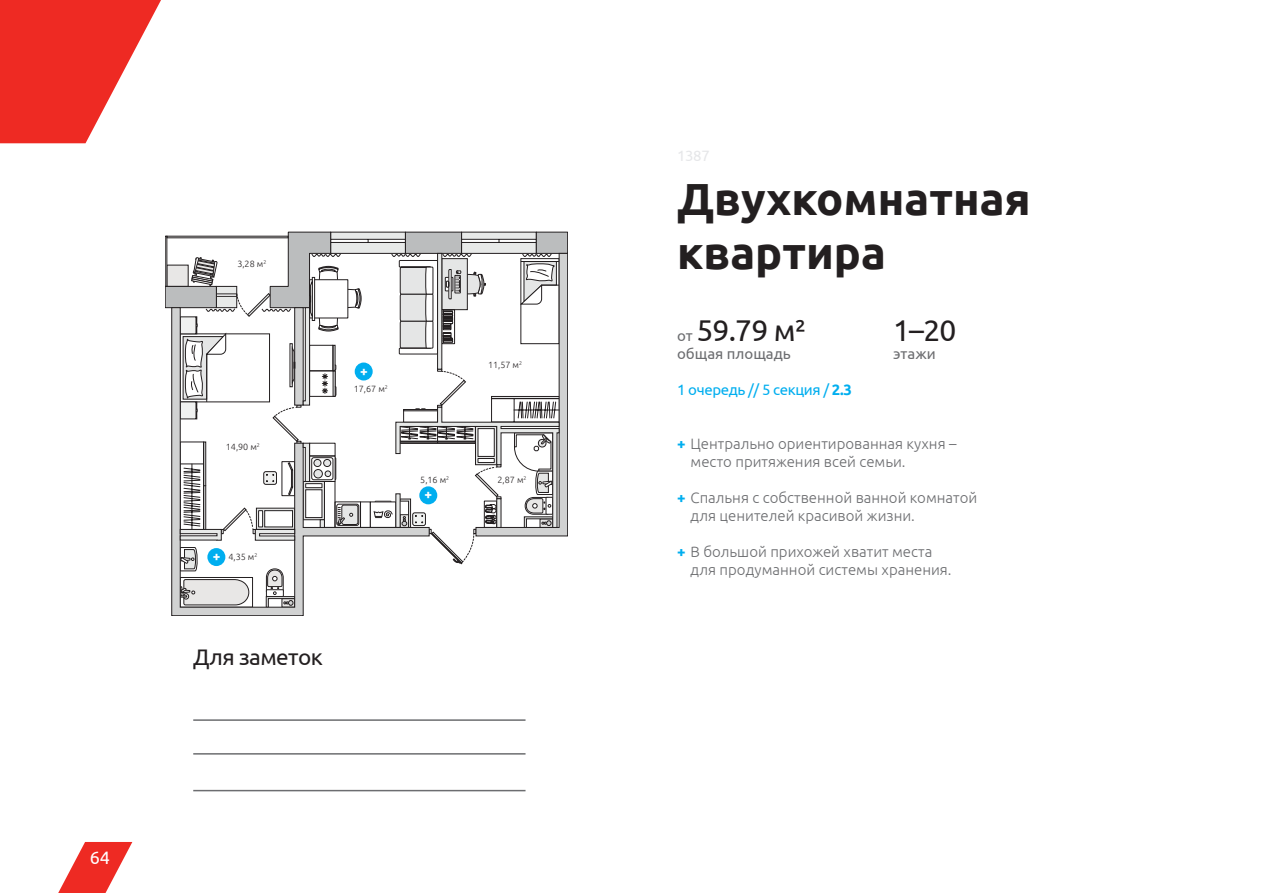
<style>
.page{position:relative;width:1263px;height:893px;background:#fff}
.page>*{position:absolute;margin:0;border:0;box-sizing:border-box;transform-origin:0 0}
.t1{font:700 45px/54px "Ubuntu";color:#231f20}
.t2{font:30px "Ubuntu";letter-spacing:-.025em;color:#231f20}
.t3{font:22.5px "Ubuntu";letter-spacing:-.025em;color:#231f20}
.t4{font:18px "Ubuntu";color:#fff}
.t5{font:300 15px/18px "Ubuntu";color:#6c6d70}
.t6{font:15px "Ubuntu";letter-spacing:-.025em;color:#00aeef}
.t7{font:15px "Ubuntu";color:#6c6d70}
.t8{font:15px "Ubuntu";color:#e6e7e9}
.t9{font:700 13.5px "Ubuntu";color:#fff}
.t10{font:300 9px "Ubuntu";color:#231f20}
.s1{font-size:15px;color:#6c6d70}
.s2{font-weight:700}
.s3{font-weight:700;color:#00aeef}
</style>
<div class="page">
<hr style="left:193px;top:753px;width:332px;height:2px;background:#6c6d70">
<hr style="left:193px;top:719px;width:332px;height:2px;background:#6c6d70">
<hr style="left:193px;top:790px;width:332px;height:1px;background:#6c6d70">
<div style="left:167px;top:265px;width:21px;height:21px;background:#e8e7e6"></div>
<div style="left:165px;top:286px;width:52px;height:22px;background:#bbbdbe;border:1px solid #231f20"></div>
<div style="left:165px;top:236px;width:2px;height:51px;background:#e7e9e8;border:1px solid #231f20"></div>
<hr style="left:167px;top:236px;width:121px;height:2px;background:#e7e9e8">
<svg style="left:171px;top:307px;width:133px;height:309px;background:#b9baba"></svg>
<svg style="left:180px;top:232px;width:388px;height:376px"></svg>
<div style="left:419px;top:486px;width:18px;height:18px;background:#00aeef;border-radius:50%"></div>
<div style="left:207px;top:548px;width:18px;height:18px;background:#00aeef;border-radius:50%"></div>
<div style="left:355px;top:363px;width:18px;height:17px;background:#00aeef;border-radius:50%"></div>
<svg style="left:0;top:0;width:161px;height:143px"></svg>
<svg style="left:58px;top:842px;width:74px;height:51px"></svg>
<p class="t4" style="left:90px;top:847px;width:22px">64</p>
<p class="t10" style="left:237px;top:258px;width:30px">3,28 м<sup>2</sup></p>
<p class="t10" style="left:226px;top:441px;width:36px">14,90 м<sup>2</sup></p>
<p class="t9" style="left:213px;top:548px;width:9px">+</p>
<p class="t10" style="left:228px;top:551px;width:30px">4,35 м<sup>2</sup></p>
<p class="t9" style="left:360px;top:363px;width:9px">+</p>
<p class="t10" style="left:354px;top:383px;width:36px">17,67 м<sup>2</sup></p>
<p class="t10" style="left:420px;top:474px;width:30px">5,16 м<sup>2</sup></p>
<p class="t9" style="left:425px;top:486px;width:9px">+</p>
<h3 class="t3" style="left:193px;top:644px;width:131px">Для заметок</h3>
<p class="t10" style="left:488px;top:359px;width:36px">11,57 м<sup>2</sup></p>
<p class="t10" style="left:498px;top:474px;width:30px">2,87 м<sup>2</sup></p>
<p class="t8" style="left:677px;top:147px;width:34px">1387</p>
<h1 class="t1" style="left:677px;top:172px;width:355px">Двухкомнатная квартира</h1>
<h2 class="t2" style="left:677px;top:312px;width:130px"><span class="s1">от</span> 59.79 м²</h2>
<h2 class="t2" style="left:893px;top:312px;width:65px">1–20</h2>
<p class="t7" style="left:677px;top:345px;width:115px">общая площадь</p>
<p class="t7" style="left:893px;top:345px;width:44px">этажи</p>
<p class="t6" style="left:677px;top:381px;width:176px">1 очередь // 5 секция / <span class="s2">2.3</span></p>
<p class="t5" style="left:691px;top:435px;width:267px;text-indent:-14px"><span class="s3">+</span> Центрально ориентированная кухня – место притяжения всей семьи.</p>
<p class="t5" style="left:691px;top:489px;width:288px;text-indent:-14px"><span class="s3">+</span> Спальня с собственной ванной комнатой для ценителей красивой жизни.</p>
<p class="t5" style="left:691px;top:543px;width:262px;text-indent:-14px"><span class="s3">+</span> В большой прихожей хватит места для продуманной системы хранения.</p>
</div>
